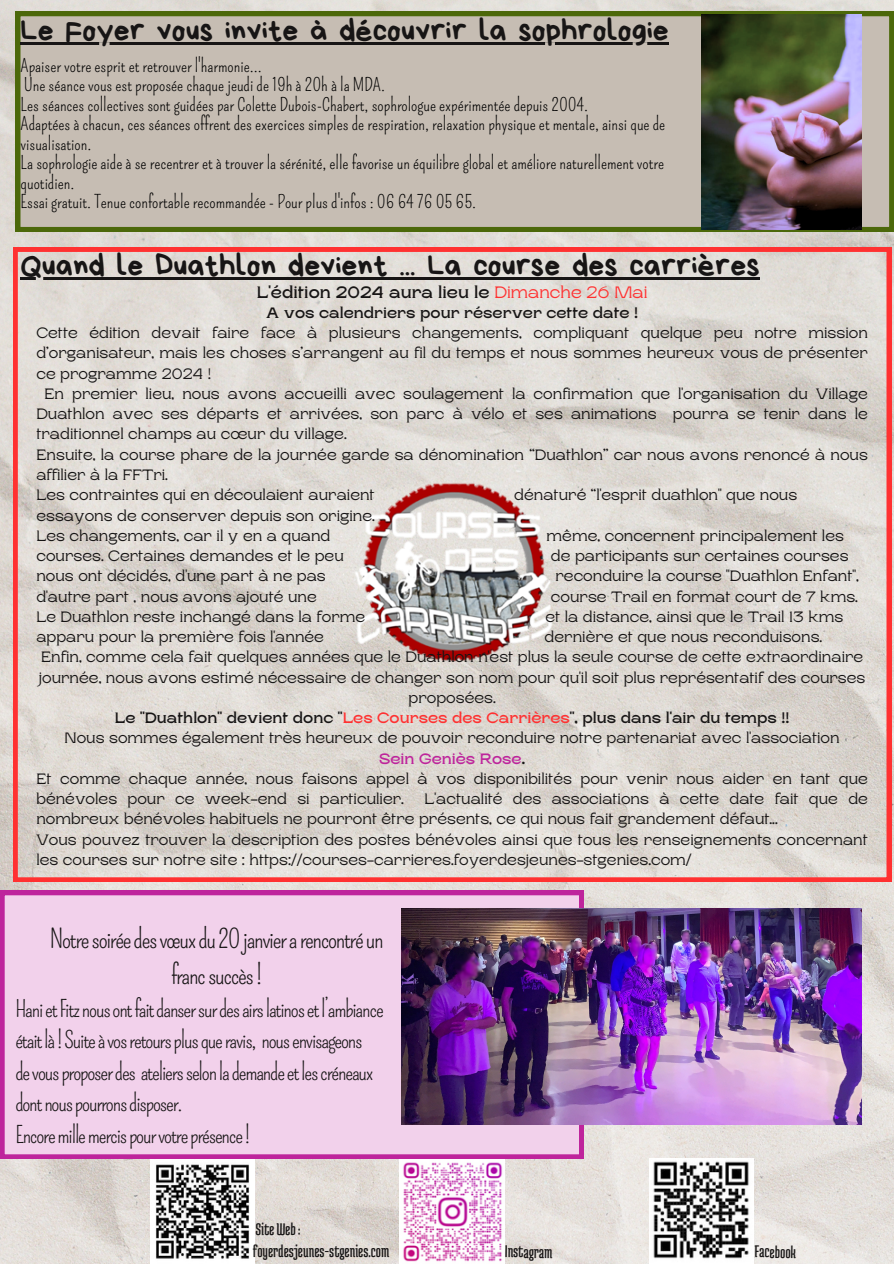
<style>
.page{position:relative;width:894px;height:1264px;background:#fff}
.page>*{position:absolute;margin:0;border:0;box-sizing:border-box;transform-origin:0 0}
.t1{font:31.5px "Bryndan Write";color:#171515}
.t2{font:25.95px/36px "Pompiere";letter-spacing:-.05em;color:#171515;text-align:center}
.t3{font:22.95px/31.5px "Pompiere";letter-spacing:-.05em;color:#171515}
.t4{font:18px "Medula One";color:#171515}
.t5{font:17.85px/19.4px "Pompiere";color:#000}
.t6{font:700 16.5px "Rasputin";color:#171515}
.t7{font:15px/20.2px "Rasputin";color:#171515}
.t8{font:700 15px "Rasputin";color:#171515}
.t9{font:700 15px "Rasputin";color:#be249c}
.s1{font-weight:400;color:#ff3131}
.s2{color:#ff3131}
.s3{color:#171515}
</style>
<div class="page">
<img style="left:0;top:0;width:893px;height:1263px">
<div style="left:16px;top:12px;width:877px;height:219px;background:#c6bdb3"></div>
<img style="left:150px;top:1158px;width:104px;height:105px">
<img style="left:399px;top:1158px;width:105px;height:105px">
<img style="left:649px;top:1158px;width:104px;height:105px">
<svg style="left:13px;top:247px;width:877px;height:634px;background:#ded5cf"></svg>
<img style="left:334px;top:462px;width:243px;height:231px">
<hr style="left:21px;top:277px;width:738px;height:2px;background:#171515">
<div style="left:0;top:890px;width:583px;height:268px;background:#f2d1eb"></div>
<img style="left:401px;top:908px;width:460px;height:216px">
<hr style="left:21px;top:43px;width:647px;height:2px;background:#171515">
<img style="left:701px;top:14px;width:160px;height:215px">
<h3 class="t1" style="left:21px;top:15px;width:649px">Le Foyer vous invite à découvrir la sophrologie</h3>
<p class="t5" style="left:21px;top:56px;width:646px">Apaiser votre esprit et retrouver l'harmonie...<br>Une séance vous est proposée chaque jeudi de 19h à 20h à la MDA.<br>Les séances collectives sont guidées par Colette Dubois-Chabert, sophrologue expérimentée depuis 2004.<br>Adaptées à chacun, ces séances offrent des exercices simples de respiration, relaxation physique et mentale, ainsi que de visualisation.<br>La sophrologie aide à se recentrer et à trouver la sérénité, elle favorise un équilibre global et améliore naturellement votre quotidien.<br>Essai gratuit. Tenue confortable recommandée - Pour plus d'infos : 06 64 76 05 65.</p>
<h2 class="t1" style="left:21px;top:250px;width:740px">Quand le Duathlon devient ... La course des carrières</h2>
<p class="t6" style="left:257px;top:283px;width:392px">L'édition 2024 aura lieu le <span class="s1">Dimanche 26 Mai</span></p>
<p class="t8" style="left:266px;top:304px;width:373px">A vos calendriers pour réserver cette date !</p>
<p class="t7" style="left:36px;top:323px;width:832px;text-align:justify">Cette édition devait faire face à plusieurs changements, compliquant quelque peu notre mission d’organisateur, mais les choses s’arrangent au fil du temps et nous sommes heureux vous de présenter ce programme 2024 !</p>
<p class="t7" style="left:36px;top:384px;width:832px;text-align:justify;text-indent:8px">En premier lieu, nous avons accueilli avec soulagement la confirmation que l'organisation du Village Duathlon avec ses départs et arrivées, son parc à vélo et ses animations pourra se tenir dans le traditionnel champs au cœur du village.</p>
<p class="t7" style="left:36px;top:444px;width:832px">Ensuite, la course phare de la journée garde sa dénomination “Duathlon” car nous avons renoncé à nous affilier à la FFTri.</p>
<p class="t7" style="left:36px;top:485px;width:340px">Les contraintes qui en découlaient auraient</p>
<p class="t7" style="left:514px;top:485px;width:284px">dénaturé “l'esprit duathlon" que nous</p>
<p class="t7" style="left:36px;top:505px;width:340px">essayons de conserver depuis son origine.</p>
<p class="t7" style="left:36px;top:525px;width:295px">Les changements, car il y en a quand</p>
<p class="t7" style="left:546px;top:525px;width:299px">même, concernent principalement les</p>
<p class="t7" style="left:36px;top:546px;width:309px">courses. Certaines demandes et le peu</p>
<p class="t7" style="left:551px;top:546px;width:299px">de participants sur certaines courses</p>
<p class="t7" style="left:36px;top:566px;width:291px">nous ont décidés, d'une part à ne pas</p>
<p class="t7" style="left:555px;top:566px;width:305px">reconduire la course "Duathlon Enfant",</p>
<p class="t7" style="left:36px;top:586px;width:282px">d'autre part , nous avons ajouté une</p>
<p class="t7" style="left:550px;top:586px;width:308px">course Trail en format court de 7 kms.</p>
<p class="t7" style="left:36px;top:606px;width:330px">Le Duathlon reste inchangé dans la forme</p>
<p class="t7" style="left:545px;top:606px;width:299px">et la distance, ainsi que le Trail 13 kms</p>
<p class="t7" style="left:36px;top:627px;width:289px">apparu pour la première fois l'année</p>
<p class="t7" style="left:544px;top:627px;width:279px">dernière et que nous reconduisons.</p>
<p class="t7" style="left:39px;top:647px;width:828px;text-align:center">Enfin, comme cela fait quelques années que le Duathlon n'est plus la seule course de cette extraordinaire journée, nous avons estimé nécessaire de changer son nom pour qu'il soit plus représentatif des courses proposées.</p>
<p class="t8" style="left:115px;top:709px;width:675px">Le "Duathlon" devient donc "<span class="s2">Les Courses des Carrières</span>", plus dans l'air du temps !!</p>
<p class="t7" style="left:65px;top:728px;width:776px">Nous sommes également très heureux de pouvoir reconduire notre partenariat avec l'association</p>
<p class="t9" style="left:379px;top:750px;width:147px">Sein Geniès Rose<span class="s3">.</span></p>
<p class="t7" style="left:36px;top:768px;width:832px">Et comme chaque année, nous faisons appel à vos disponibilités pour venir nous aider en tant que bénévoles pour ce week-end si particulier.</p>
<p class="t7" style="left:36px;top:789px;width:832px;text-indent:388px">L'actualité des associations à cette date fait que de nombreux bénévoles habituels ne pourront être présents, ce qui nous fait grandement défaut...</p>
<p class="t7" style="left:36px;top:829px;width:832px">Vous pouvez trouver la description des postes bénévoles ainsi que tous les renseignements concernant les courses sur notre site : https://courses-carrieres.foyerdesjeunes-stgenies.com/</p>
<p class="t2" style="left:50px;top:921px;width:335px">Notresoiréedesvœuxdu20janvierarencontréun francsuccès!</p>
<p class="t3" style="left:15px;top:993px;width:370px">HanietFitznousontfaitdansersurdesairslatinosetl’ambiance étaitlà!Suiteàvosretoursplusqueravis, nousenvisageons devousproposerdes ateliersselonlademandeetlescréneaux dontnouspourronsdisposer.<br>Encoremillemercispourvotreprésence!</p>
<h3 class="t4" style="left:255px;top:1219px;width:47px;rotate:1deg">SiteWeb:</h3>
<h3 class="t4" style="left:253px;top:1241px;width:138px">foyerdesjeunes-stgenies.com</h3>
<h3 class="t4" style="left:505px;top:1241px;width:49px;rotate:1deg">Instagram</h3>
<p class="t4" style="left:754px;top:1241px;width:43px;rotate:1deg">Facebook</p>
</div>
